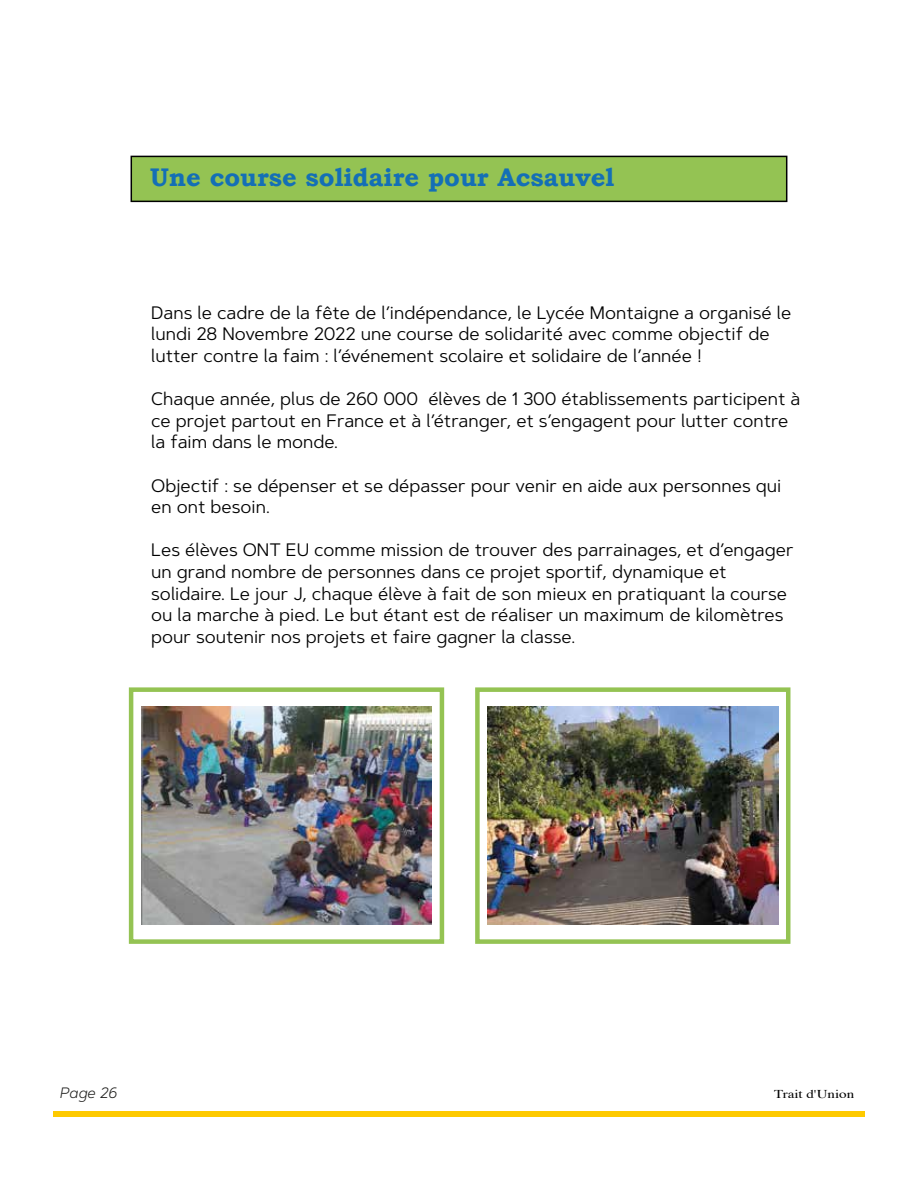
<style>
.page{position:relative;width:918px;height:1188px;background:#fff}
.page>*{position:absolute;margin:0;border:0;box-sizing:border-box;transform-origin:0 0}
.t1{font:700 25.5px "Bookman Old Style";color:#146fb6}
.t2{font:18px/21.6px "Artegra Sans";color:#000}
.t3{font:italic 300 15px "Artegra Sans";letter-spacing:-.01em;color:#1d1d1b}
.t4{font:12px "Times";color:#000;scale:1.25 1}
</style>
<div class="page">
<div style="left:475px;top:687px;width:315px;height:257px;border:4px solid #94c353"></div>
<div style="left:129px;top:687px;width:315px;height:257px;border:4px solid #94c353"></div>
<div style="left:131px;top:156px;width:656px;height:46px;background:#94c353;border:2px solid #000"></div>
<div style="left:53px;top:1112px;width:812px;height:5px;background:#feca00"></div>
<img style="left:142px;top:706px;width:290px;height:219px">
<img style="left:487px;top:706px;width:292px;height:219px">
<h1 class="t1" style="left:150px;top:159px;width:466px">Une course solidaire pour Acsauvel</h1>
<p class="t2" style="left:151px;top:301px;width:642px">Dans le cadre de la fête de l’indépendance, le Lycée Montaigne a organisé le lundi 28 Novembre 2022 une course de solidarité avec comme objectif de lutter contre la faim : l’événement scolaire et solidaire de l’année !</p>
<p class="t2" style="left:151px;top:388px;width:651px">Chaque année, plus de 260 000 élèves de 1 300 établissements participent à ce projet partout en France et à l’étranger, et s’engagent pour lutter contre la faim dans le monde.</p>
<p class="t2" style="left:151px;top:474px;width:631px">Objectif : se dépenser et se dépasser pour venir en aide aux personnes qui en ont besoin.</p>
<p class="t2" style="left:151px;top:539px;width:644px">Les élèves ONT EU comme mission de trouver des parrainages, et d’engager un grand nombre de personnes dans ce projet sportif, dynamique et solidaire. Le jour J, chaque élève à fait de son mieux en pratiquant la course ou la marche à pied. Le but étant est de réaliser un maximum de kilomètres pour soutenir nos projets et faire gagner la classe.</p>
<p class="t3" style="left:60px;top:1083px;width:59px">Page 26</p>
<p class="t4" style="left:774px;top:1083px;width:66px">Trait d'Union</p>
</div>
